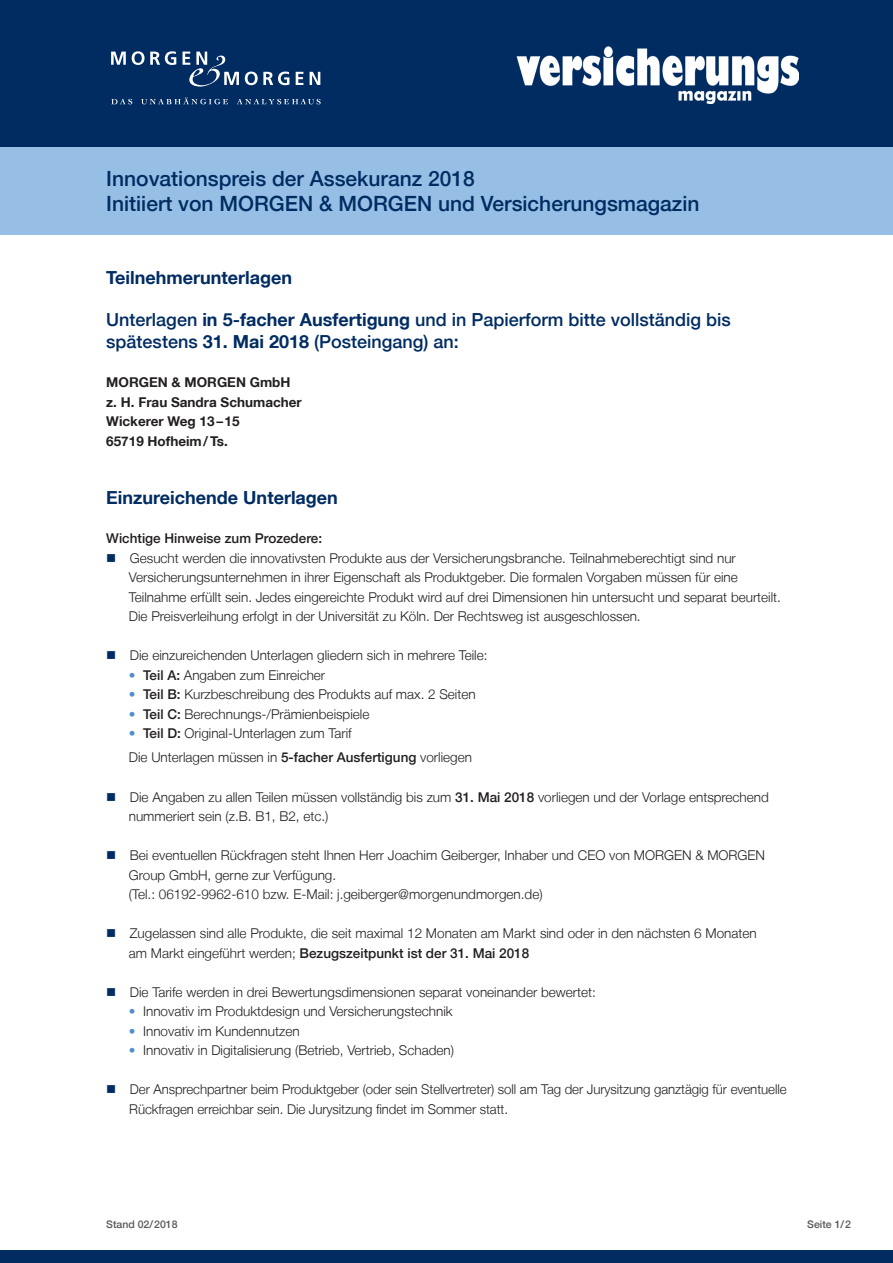
<style>
.page{position:relative;width:893px;height:1263px;background:#fff}
.page>*{position:absolute;margin:0;border:0;box-sizing:border-box;transform-origin:0 0}
.t1{font:500 21px "Helvetica Neue LT";color:#002c62}
.t2{font:500 18px "Helvetica Neue LT";color:#002c62}
.t3{font:700 18px "Helvetica Neue LT";color:#002c62}
.t4{font:300 13.5px/19.5px "Helvetica Neue LT";color:#231f20}
.t5{font:500 13.5px "Helvetica Neue LT";color:#231f20}
.t6{font:700 13.5px "Helvetica Neue LT";color:#231f20}
.t7{font:500 10.5px "Helvetica Neue LT";color:#57585a}
.s1{font-weight:700}
.s2{color:#002c62}
.s3{color:#5090cc}
.s4{font-weight:500}
.s5{font-weight:300}
</style>
<div class="page">
<div style="left:0;top:0;width:893px;height:232px;background:#002c62"></div>
<div style="left:0;top:148px;width:893px;height:87px;background:#97bfe6"></div>
<div style="left:0;top:1250px;width:893px;height:13px;background:#002c62"></div>
<svg style="left:111px;top:98px;width:210px;height:6px"></svg>
<svg style="left:111px;top:51px;width:209px;height:36px"></svg>
<img style="left:516px;top:46px;width:282px;height:57px">
<p class="t1" style="left:106px;top:166px;width:370px">Innovationspreis der Assekuranz 2018</p>
<p class="t1" style="left:106px;top:191px;width:595px">Initiiert von MORGEN &amp; MORGEN und Versicherungsmagazin</p>
<p class="t3" style="left:106px;top:266px;width:187px">Teilnehmerunterlagen</p>
<p class="t2" style="left:106px;top:309px;width:626px">Unterlagen <span class="s1">in 5-facher Ausfertigung</span> und in Papierform bitte vollständig bis</p>
<p class="t2" style="left:106px;top:331px;width:354px">spätestens <span class="s1">31. Mai 2018</span> (Posteingang) an:</p>
<p class="t6" style="left:106px;top:374px;width:186px">MORGEN &amp; MORGEN GmbH</p>
<p class="t6" style="left:106px;top:394px;width:197px">z. H. Frau Sandra Schumacher</p>
<p class="t6" style="left:106px;top:413px;width:135px">Wickerer Weg 13 –15</p>
<p class="t6" style="left:106px;top:433px;width:123px">65719 Hofheim/ Ts.</p>
<p class="t3" style="left:106px;top:487px;width:233px">Einzureichende Unterlagen</p>
<p class="t5" style="left:106px;top:531px;width:217px">Wichtige Hinweise zum Prozedere:</p>
<p class="t4" style="left:106px;top:548px;width:631px"><span class="s2">■</span> Gesucht werden die innovativsten Produkte aus der Versicherungsbranche. Teilnahmeberechtigt sind nur</p>
<p class="t4" style="left:129px;top:568px;width:610px">Versicherungsunternehmen in ihrer Eigenschaft als Produktgeber. Die formalen Vorgaben müssen für eine</p>
<p class="t4" style="left:129px;top:587px;width:654px">Teilnahme erfüllt sein. Jedes eingereichte Produkt wird auf drei Dimensionen hin untersucht und separat beurteilt.</p>
<p class="t4" style="left:129px;top:607px;width:513px">Die Preisverleihung erfolgt in der Universität zu Köln. Der Rechtsweg ist ausgeschlossen.</p>
<p class="t4" style="left:106px;top:646px;width:383px"><span class="s2">■</span> Die einzureichenden Unterlagen gliedern sich in mehrere Teile:</p>
<p class="t4" style="left:129px;top:665px;width:198px"><span class="s3">•</span> <span class="s4">Teil A:</span> Angaben zum Einreicher</p>
<p class="t4" style="left:129px;top:685px;width:348px"><span class="s3">•</span> <span class="s4">Teil B:</span> Kurzbeschreibung des Produkts auf max. 2 Seiten</p>
<p class="t4" style="left:129px;top:704px;width:242px"><span class="s3">•</span> <span class="s4">Teil C:</span> Berechnungs-/Prämienbeispiele</p>
<p class="t4" style="left:129px;top:724px;width:224px"><span class="s3">•</span> <span class="s4">Teil D:</span> Original-Unterlagen zum Tarif</p>
<p class="t4" style="left:129px;top:748px;width:345px">Die Unterlagen müssen in <span class="s4">5-facher Ausfertigung</span> vorliegen</p>
<p class="t4" style="left:106px;top:787px;width:664px"><span class="s2">■</span> Die Angaben zu allen Teilen müssen vollständig bis zum <span class="s4">31. Mai 2018</span> vorliegen und der Vorlage entsprechend</p>
<p class="t4" style="left:129px;top:806px;width:201px">nummeriert sein (z.B. B1, B2, etc.)</p>
<p class="t4" style="left:129px;top:845px;width:638px;text-indent:-23px"><span class="s2">■</span> Bei eventuellen Rückfragen steht Ihnen Herr Joachim Geiberger, Inhaber und CEO von MORGEN &amp; MORGEN<br>Group GmbH, gerne zur Verfügung.</p>
<p class="t4" style="left:129px;top:884px;width:415px">(Tel.: 06192-9962-610 bzw. E-Mail: j.geiberger@morgenundmorgen.de)</p>
<p class="t4" style="left:106px;top:923px;width:652px"><span class="s2">■</span> Zugelassen sind alle Produkte, die seit maximal 12 Monaten am Markt sind oder in den nächsten 6 Monaten</p>
<p class="t5" style="left:129px;top:945px;width:402px"><span class="s5">am Markt eingeführt werden;</span> Bezugszeitpunkt ist der 31. Mai 2018</p>
<p class="t4" style="left:106px;top:982px;width:491px"><span class="s2">■</span> Die Tarife werden in drei Bewertungsdimensionen separat voneinander bewertet:</p>
<p class="t4" style="left:129px;top:1001px;width:325px"><span class="s3">•</span> Innovativ im Produktdesign und Versicherungstechnik</p>
<p class="t4" style="left:129px;top:1021px;width:172px"><span class="s3">•</span> Innovativ im Kundennutzen</p>
<p class="t4" style="left:129px;top:1040px;width:327px"><span class="s3">•</span> Innovativ in Digitalisierung (Betrieb, Vertrieb, Schaden)</p>
<p class="t4" style="left:106px;top:1079px;width:682px"><span class="s2">■</span> Der Ansprechpartner beim Produktgeber (oder sein Stellvertreter) soll am Tag der Jurysitzung ganztägig für eventuelle</p>
<p class="t4" style="left:129px;top:1099px;width:380px">Rückfragen erreichbar sein. Die Jurysitzung findet im Sommer statt.</p>
<p class="t7" style="left:106px;top:1218px;width:73px">Stand 02/2018</p>
<p class="t7" style="left:807px;top:1218px;width:45px">Seite 1/2</p>
</div>
